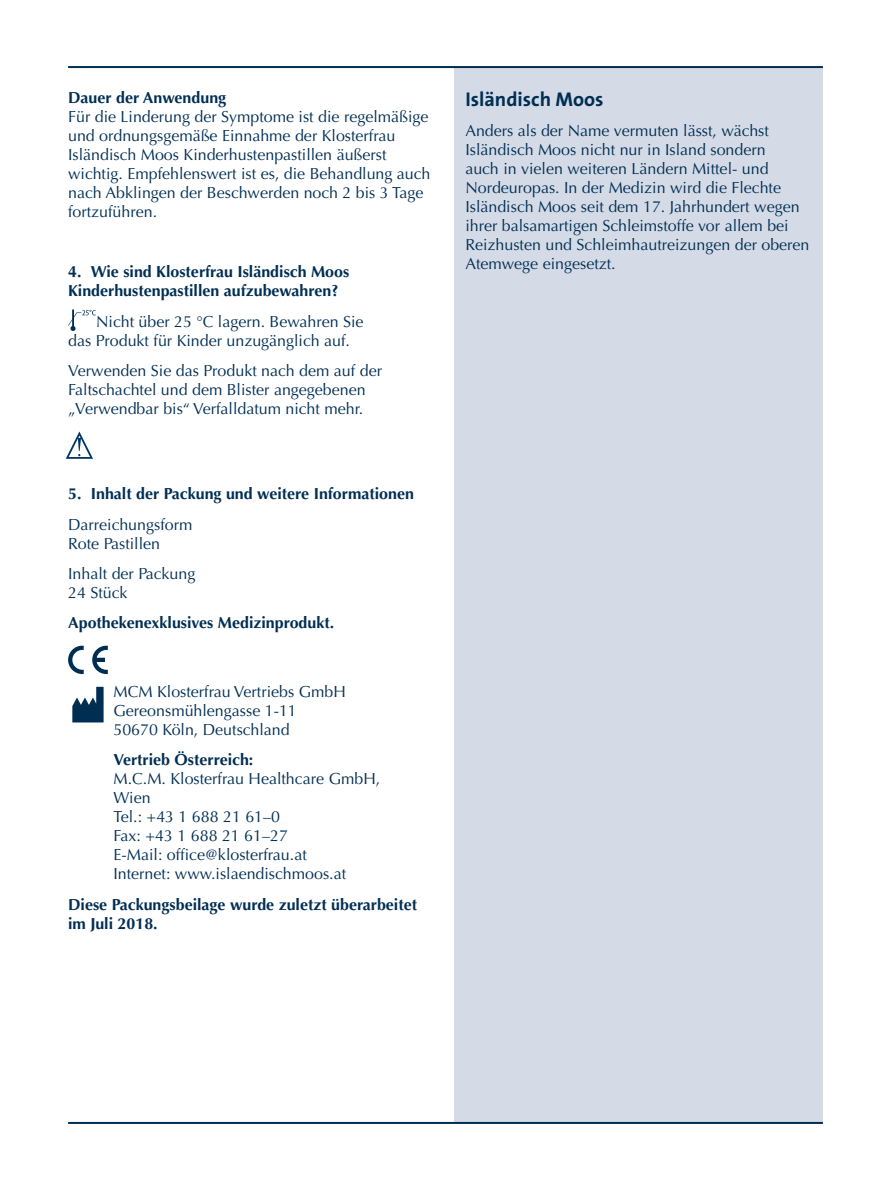
<style>
.page{position:relative;width:891px;height:1191px;background:#fff}
.page>*{position:absolute;margin:0;border:0;box-sizing:border-box;transform-origin:0 0}
.t1{font:700 20px "The Sans";color:#002e53}
.t2{font:16px/19px "Optima LT Std";color:#002e53}
.t3{font:700 16px/19px "Optima LT Std";color:#002e53}
</style>
<div class="page">
<div style="left:454px;top:67px;width:368px;height:1056px;background:#d4dbe6"></div>
<hr style="left:68px;top:66px;width:754px;height:2px;background:#002e53">
<hr style="left:68px;top:1122px;width:754px;height:2px;background:#002e53">
<svg style="left:68px;top:309px;width:28px;height:22px"></svg>
<svg style="left:72px;top:687px;width:31px;height:35px"></svg>
<svg style="left:68px;top:645px;width:16px;height:29px"></svg>
<svg style="left:92px;top:645px;width:16px;height:29px"></svg>
<svg style="left:66px;top:431px;width:27px;height:28px"></svg>
<p class="t3" style="left:68px;top:88px;width:160px">Dauer der Anwendung</p>
<p class="t2" style="left:68px;top:107px;width:364px">Für die Linderung der Symptome ist die regelmäßige und ordnungsgemäße Einnahme der Klosterfrau Isländisch Moos Kinderhustenpastillen äußerst wichtig. Empfehlenswert ist es, die Behandlung auch nach Abklingen der Beschwerden noch 2 bis 3 Tage fortzuführen.</p>
<p class="t3" style="left:68px;top:263px;width:282px">4. Wie sind Klosterfrau Isländisch Moos<br>Kinderhustenpastillen aufzubewahren?</p>
<p class="t2" style="left:68px;top:312px;width:297px;text-indent:28px">Nicht über 25 °C lagern. Bewahren Sie das Produkt für Kinder unzugänglich auf.</p>
<p class="t2" style="left:68px;top:361px;width:315px">Verwenden Sie das Produkt nach dem auf der<br>Faltschachtel und dem Blister angegebenen „Verwendbar bis“ Verfalldatum nicht mehr.</p>
<p class="t3" style="left:68px;top:485px;width:347px">5. Inhalt der Packung und weitere Informationen</p>
<p class="t2" style="left:68px;top:515px;width:126px">Darreichungsform<br>Rote Pastillen</p>
<p class="t2" style="left:68px;top:564px;width:129px">Inhalt der Packung<br>24 Stück</p>
<p class="t3" style="left:68px;top:614px;width:267px">Apothekenexklusives Medizinprodukt.</p>
<p class="t2" style="left:113px;top:682px;width:234px">MCM Klosterfrau Vertriebs GmbH<br>Gereonsmühlengasse 1-11<br>50670 Köln, Deutschland</p>
<p class="t3" style="left:113px;top:750px;width:141px">Vertrieb Österreich:</p>
<p class="t2" style="left:113px;top:769px;width:268px">M.C.M. Klosterfrau Healthcare GmbH,<br>Wien<br>Tel.: +43 1 688 21 61–0<br>Fax: +43 1 688 21 61–27<br>E-Mail: office@klosterfrau.at<br>Internet: www.islaendischmoos.at</p>
<p class="t3" style="left:68px;top:895px;width:350px">Diese Packungsbeilage wurde zuletzt überarbeitet im Juli 2018.</p>
<p class="t1" style="left:465px;top:86px;width:140px">Isländisch Moos</p>
<p class="t2" style="left:465px;top:122px;width:345px">Anders als der Name vermuten lässt, wächst Isländisch Moos nicht nur in Island sondern<br>auch in vielen weiteren Ländern Mittel- und Nordeuropas. In der Medizin wird die Flechte Isländisch Moos seit dem 17. Jahrhundert wegen ihrer balsamartigen Schleimstoffe vor allem bei Reizhusten und Schleimhautreizungen der oberen Atemwege eingesetzt.</p>
</div>
